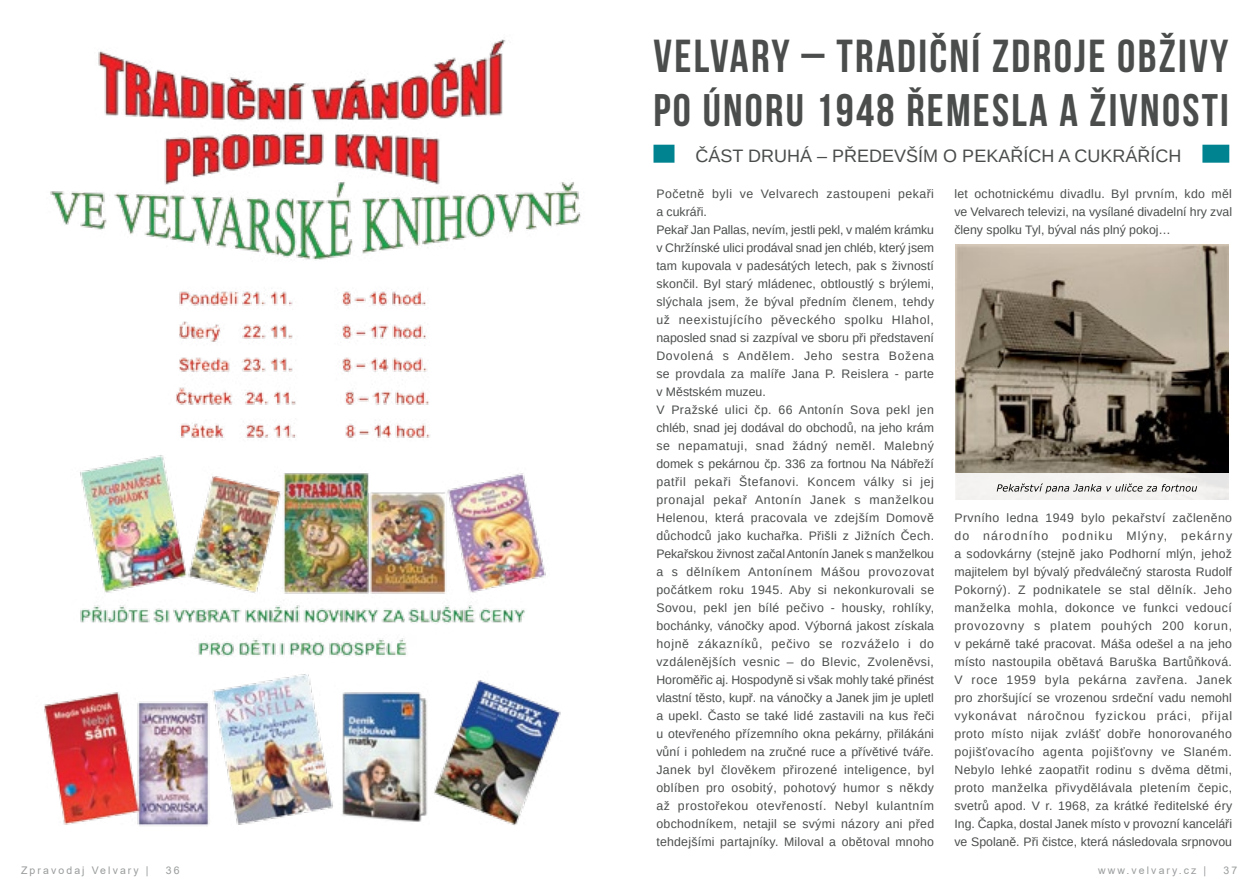
<style>
.page{position:relative;width:1259px;height:893px;background:#fff}
.page>*{position:absolute;margin:0;border:0;box-sizing:border-box;transform-origin:0 0}
.t1{font:46.2px "Bebas Neue";letter-spacing:.05em;color:#4b4d4d}
.t2{font:45.6px "Bebas Neue";letter-spacing:.05em;color:#4b4d4d}
.t3{font:18px "Arimo";color:#4b4d4d}
.t4{font:12.3px/18px "Arimo";letter-spacing:.02em;color:#4b4d4d;text-align:justify}
.t5{font:10.5px "Arial";letter-spacing:.2em;color:#999b9c}
</style>
<div class="page">
<img style="left:44px;top:37px;width:537px;height:789px">
<div style="left:653px;top:145px;width:21px;height:18px;background:#008390"></div>
<div style="left:1202px;top:145px;width:27px;height:18px;background:#008390"></div>
<img style="left:955px;top:245px;width:273px;height:228px">
<div style="left:951px;top:473px;width:281px;height:27px;background:linear-gradient(to right,#f6f5f3,#f0efee)"></div>
<svg style="left:996px;top:483px;width:201px;height:10px"></svg>
<h1 class="t1" style="left:653px;top:31px;width:576px">VELVARY – TRADIČNÍ ZDROJE OBŽIVY</h1>
<h2 class="t2" style="left:653px;top:85px;width:577px">PO ÚNORU 1948 ŘEMESLA A ŽIVNOSTI</h2>
<h3 class="t3" style="left:695px;top:144px;width:487px">ČÁST DRUHÁ – PŘEDEVŠÍM O PEKAŘÍCH A CUKRÁŘÍCH</h3>
<p class="t4" style="left:656px;top:185px;width:279px;text-align:left">Početně byli ve Velvarech zastoupeni pekaři a cukráři.<br>Pekař Jan Pallas, nevím, jestli pekl, v malém krámku v Chržínské ulici prodával snad jen chléb, který jsem tam kupovala v padesátých letech, pak s živností skončil. Byl starý mládenec, obtloustlý s brýlemi, slýchala jsem, že býval předním členem, tehdy už neexistujícího pěveckého spolku Hlahol, naposled snad si zazpíval ve sboru při představení Dovolená s Andělem. Jeho sestra Božena se provdala za malíře Jana P. Reislera - parte v Městském muzeu.<br>V Pražské ulici čp. 66 Antonín Sova pekl jen chléb, snad jej dodával do obchodů, na jeho krám se nepamatuji, snad žádný neměl. Malebný domek s pekárnou čp. 336 za fortnou Na Nábřeží patřil pekaři Štefanovi. Koncem války si jej pronajal pekař Antonín Janek s manželkou Helenou, která pracovala ve zdejším Domově důchodců jako kuchařka. Přišli z Jižních Čech.<br>Pekařskou živnost začal Antonín Janek s manželkou a s dělníkem Antonínem Mášou provozovat počátkem roku 1945. Aby si nekonkurovali se Sovou, pekl jen bílé pečivo - housky, rohlíky, bochánky, vánočky apod. Výborná jakost získala hojně zákazníků, pečivo se rozváželo i do vzdálenějších vesnic – do Blevic, Zvoleněvsi, Horoměřic aj. Hospodyně si však mohly také přinést vlastní těsto, kupř. na vánočky a Janek jim je upletl a upekl. Často se také lidé zastavili na kus řeči u otevřeného přízemního okna pekárny, přilákáni vůní i pohledem na zručné ruce a přívětivé tváře.<br>Janek byl člověkem přirozené inteligence, byl oblíben pro osobitý, pohotový humor s někdy až prostořekou otevřeností. Nebyl kulantním obchodníkem, netajil se svými názory ani před tehdejšími partajníky. Miloval a obětoval mnoho</p>
<p class="t4" style="left:954px;top:185px;width:279px">let ochotnickému divadlu. Byl prvním, kdo měl ve Velvarech televizi, na vysílané divadelní hry zval členy spolku Tyl, býval nás plný pokoj…</p>
<p class="t4" style="left:954px;top:509px;width:279px">Prvního ledna 1949 bylo pekařství začleněno do národního podniku Mlýny, pekárny a sodovkárny (stejně jako Podhorní mlýn, jehož majitelem byl bývalý předválečný starosta Rudolf Pokorný). Z podnikatele se stal dělník. Jeho manželka mohla, dokonce ve funkci vedoucí provozovny s platem pouhých 200 korun, v pekárně také pracovat. Máša odešel a na jeho místo nastoupila obětavá Baruška Bartůňková.<br>V roce 1959 byla pekárna zavřena. Janek pro zhoršující se vrozenou srdeční vadu nemohl vykonávat náročnou fyzickou práci, přijal proto místo nijak zvlášť dobře honorovaného pojišťovacího agenta pojišťovny ve Slaném.<br>Nebylo lehké zaopatřit rodinu s dvěma dětmi, proto manželka přivydělávala pletením čepic, svetrů apod. V r. 1968, za krátké ředitelské éry Ing. Čapka, dostal Janek místo v provozní kanceláři ve Spolaně. Při čistce, která následovala srpnovou</p>
<p class="t5" style="left:21px;top:863px;width:129px">Zpravodaj Velvary |</p>
<p class="t5" style="left:166px;top:863px;width:15px">36</p>
<p class="t5" style="left:1098px;top:863px;width:110px">www.velvary.cz |</p>
<p class="t5" style="left:1223px;top:863px;width:15px">37</p>
</div>
